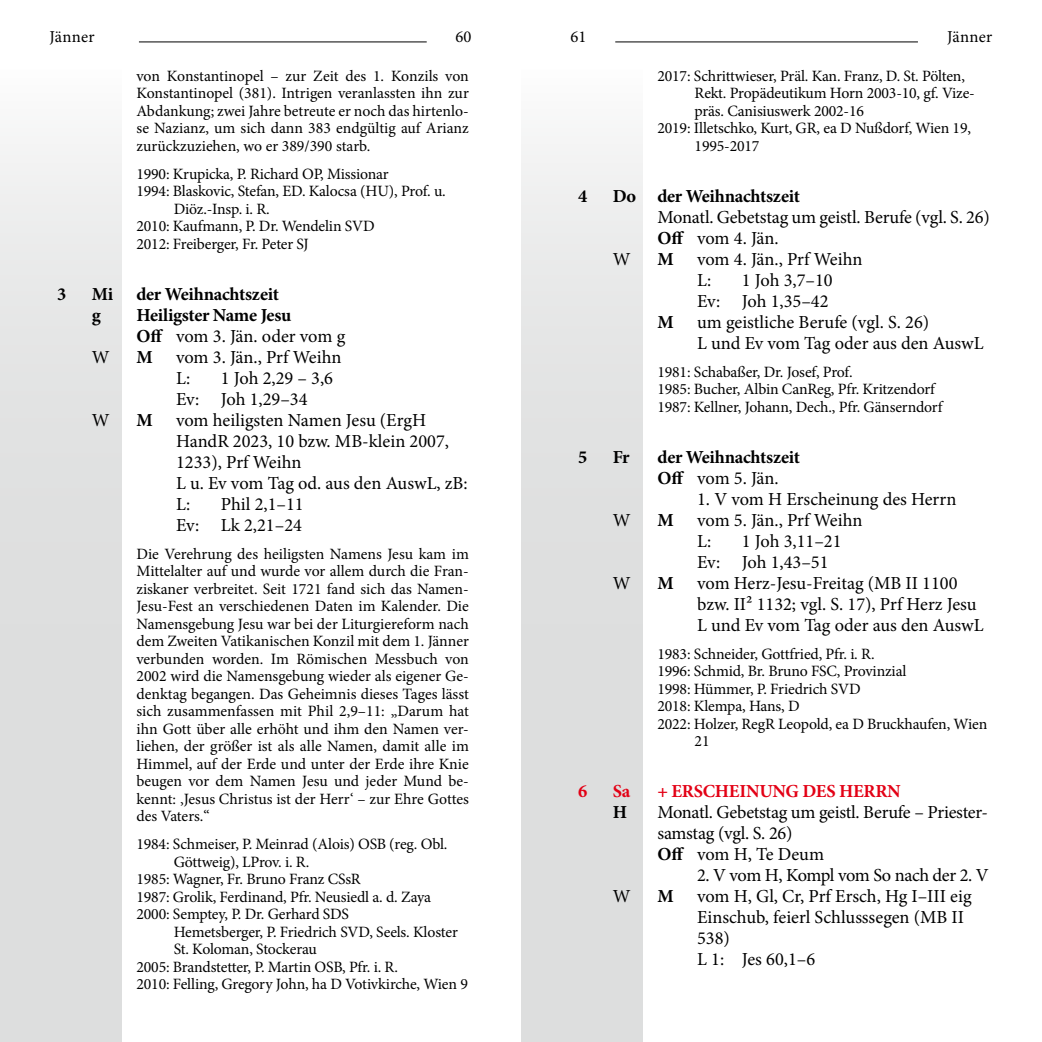
<style>
.page{position:relative;width:1042px;height:1042px;background:#fff}
.page>*{position:absolute;margin:0;border:0;box-sizing:border-box;transform-origin:0 0}
.t1{font:18.38px/21px "Minion Pro";letter-spacing:-.005em;color:#000}
.t2{font:700 18.38px/21px "Minion Pro";letter-spacing:-.015em;color:#000}
.t3{font:18.38px "Minion Pro";letter-spacing:-.025em;color:#000}
.t4{font:700 18.38px "Minion Pro";letter-spacing:-.015em;color:#e30015}
.t5{font:16.62px "Minion Pro";letter-spacing:.015em;color:#000}
.t6{font:15.75px/17.5px "Minion Pro";letter-spacing:-.01em;color:#000;text-align:justify}
.s1{font-weight:700}
.s2{font-weight:400}
</style>
<div class="page">
<div style="left:0;top:69px;width:122px;height:973px;background:linear-gradient(to bottom,#f0f0f0,#d6d8d8)"></div>
<div style="left:521px;top:69px;width:121px;height:973px;background:linear-gradient(to bottom,#f0f0f0,#d6d8d8)"></div>
<hr style="left:139px;top:41px;width:288px;height:1px;background:#000">
<hr style="left:615px;top:41px;width:303px;height:1px;background:#000">
<p class="t5" style="left:50px;top:25px;width:47px">Jänner</p>
<p class="t5" style="left:455px;top:25px;width:17px">60</p>
<p class="t5" style="left:570px;top:25px;width:17px">61</p>
<p class="t5" style="left:947px;top:25px;width:47px">Jänner</p>
<p class="t6" style="left:657px;top:67px;width:309px">2017: Schrittwieser, Präl. Kan. Franz, D. St. Pölten,</p>
<p class="t6" style="left:694px;top:85px;width:282px">Rekt. Propädeutikum Horn 2003-10, gf. Vize-</p>
<p class="t6" style="left:694px;top:102px;width:171px">präs. Canisiuswerk 2002-16</p>
<p class="t6" style="left:657px;top:120px;width:315px">2019: Illetschko, Kurt, GR, ea D Nußdorf, Wien 19,</p>
<p class="t6" style="left:694px;top:137px;width:66px">1995-2017</p>
<p class="t2" style="left:578px;top:185px;width:11px">4</p>
<p class="t2" style="left:613px;top:185px;width:189px">Do der Weihnachtszeit</p>
<p class="t1" style="left:657px;top:206px;width:334px">Monatl. Gebetstag um geistl. Berufe (vgl. S. 26)<br><span class="s1">Off</span> vom 4. Jän.</p>
<p class="t1" style="left:613px;top:248px;width:19px">W</p>
<p class="t2" style="left:657px;top:248px;width:18px">M</p>
<p class="t1" style="left:697px;top:248px;width:167px">vom 4. Jän., Prf Weihn<br>L:</p>
<p class="t6" style="left:136px;top:67px;width:334px">von Konstantinopel – zur Zeit des 1. Konzils von Konstantinopel (381). Intrigen veranlassten ihn zur Abdankung; zwei Jahre betreute er noch das hirtenlo&shy;se Nazianz, um sich dann 383 endgültig auf Arianz zurückzuziehen, wo er 389/390 starb.</p>
<p class="t6" style="left:136px;top:165px;width:254px">1990: Krupicka, P. Richard OP, Missionar</p>
<p class="t6" style="left:136px;top:183px;width:309px">1994: Blaskovic, Stefan, ED. Kalocsa (HU), Prof. u.</p>
<p class="t6" style="left:174px;top:200px;width:96px">Diöz.-Insp. i. R.</p>
<p class="t6" style="left:136px;top:218px;width:240px">2010: Kaufmann, P. Dr. Wendelin SVD</p>
<p class="t6" style="left:136px;top:235px;width:174px">2012: Freiberger, Fr. Peter SJ</p>
<p class="t1" style="left:697px;top:269px;width:137px;text-align:right">1 Joh 3,7–10<br>Ev: Joh 1,35–42</p>
<p class="t2" style="left:57px;top:283px;width:11px">3</p>
<p class="t2" style="left:92px;top:283px;width:23px">Mi</p>
<p class="t2" style="left:136px;top:283px;width:144px">der Weihnachtszeit</p>
<p class="t2" style="left:92px;top:304px;width:11px">g</p>
<p class="t2" style="left:136px;top:304px;width:210px">Heiligster Name Jesu<br>Off <span class="s2">vom 3. Jän. oder vom g</span></p>
<p class="t1" style="left:92px;top:346px;width:19px">W</p>
<p class="t2" style="left:136px;top:346px;width:18px">M</p>
<p class="t1" style="left:176px;top:346px;width:167px">vom 3. Jän., Prf Weihn<br>L:</p>
<p class="t2" style="left:657px;top:311px;width:18px">M</p>
<p class="t1" style="left:697px;top:311px;width:288px">um geistliche Berufe (vgl. S. 26)<br>L und Ev vom Tag oder aus den AuswL</p>
<p class="t6" style="left:657px;top:363px;width:286px;text-align:left">1981: Schabaßer, Dr. Josef, Prof.<br>1985: Bucher, Albin CanReg, Pfr. Kritzendorf<br>1987: Kellner, Johann, Dech., Pfr. Gänserndorf</p>
<p class="t1" style="left:176px;top:367px;width:158px;text-indent:45px">1 Joh 2,29 – 3,6<br>Ev: Joh 1,29–34</p>
<p class="t1" style="left:92px;top:409px;width:19px">W</p>
<p class="t2" style="left:136px;top:409px;width:18px">M</p>
<p class="t1" style="left:176px;top:409px;width:293px">vom heiligsten Namen Jesu (ErgH<br>HandR 2023, 10 bzw. MB-klein 2007,<br>1233), Prf Weihn<br>L u. Ev vom Tag od. aus den AuswL, zB:<br>L:</p>
<p class="t2" style="left:578px;top:446px;width:11px">5</p>
<p class="t2" style="left:613px;top:446px;width:18px">Fr</p>
<p class="t2" style="left:657px;top:446px;width:144px">der Weihnachtszeit<br>Off <span class="s2">vom 5. Jän.</span></p>
<p class="t1" style="left:697px;top:488px;width:261px">1. V vom H Erscheinung des Herrn</p>
<p class="t1" style="left:613px;top:509px;width:19px">W</p>
<p class="t2" style="left:657px;top:509px;width:18px">M</p>
<p class="t1" style="left:697px;top:509px;width:167px">vom 5. Jän., Prf Weihn<br>L:</p>
<p class="t1" style="left:176px;top:493px;width:129px;text-align:right">Phil 2,1–11<br>Ev: Lk 2,21–24</p>
<p class="t6" style="left:136px;top:545px;width:334px">Die Verehrung des heiligsten Namens Jesu kam im Mittelalter auf und wurde vor allem durch die Fran&shy;ziskaner verbreitet. Seit 1721 fand sich das Namen-Jesu-Fest an verschiedenen Daten im Kalender. Die Namensgebung Jesu war bei der Liturgiereform nach dem Zweiten Vatikanischen Konzil mit dem 1. Jänner verbunden worden. Im Römischen Messbuch von 2002 wird die Namensgebung wieder als eigener Ge&shy;denktag begangen. Das Geheimnis dieses Tages lässt sich zusammenfassen mit Phil 2,9–11: „Darum hat ihn Gott über alle erhöht und ihm den Namen ver&shy;liehen, der größer ist als alle Namen, damit alle im Himmel, auf der Erde und unter der Erde ihre Knie beugen vor dem Namen Jesu und jeder Mund be&shy;kennt: ‚Jesus Christus ist der Herr‘ – zur Ehre Gottes des Vaters.“</p>
<p class="t6" style="left:136px;top:835px;width:311px">1984: Schmeiser, P. Meinrad (Alois) OSB (reg. Obl.</p>
<p class="t6" style="left:174px;top:853px;width:135px">Göttweig), LProv. i. R.</p>
<p class="t6" style="left:136px;top:870px;width:226px">1985: Wagner, Fr. Bruno Franz CSsR</p>
<p class="t6" style="left:136px;top:888px;width:296px">1987: Grolik, Ferdinand, Pfr. Neusiedl a. d. Zaya</p>
<p class="t6" style="left:136px;top:905px;width:214px">2000: Semptey, P. Dr. Gerhard SDS</p>
<p class="t6" style="left:174px;top:923px;width:286px">Hemetsberger, P. Friedrich SVD, Seels. Kloster</p>
<p class="t6" style="left:174px;top:940px;width:145px">St. Koloman, Stockerau</p>
<p class="t6" style="left:136px;top:958px;width:261px">2005: Brandstetter, P. Martin OSB, Pfr. i. R.</p>
<p class="t6" style="left:136px;top:975px;width:333px">2010: Felling, Gregory John, ha D Votivkirche, Wien 9</p>
<p class="t1" style="left:697px;top:530px;width:146px;text-indent:45px">1 Joh 3,11–21<br>Ev: Joh 1,43–51</p>
<p class="t1" style="left:613px;top:572px;width:19px">W</p>
<p class="t2" style="left:657px;top:572px;width:18px">M</p>
<p class="t1" style="left:697px;top:572px;width:288px">vom Herz-Jesu-Freitag (MB II 1100 bzw. II² 1132; vgl. S. 17), Prf Herz Jesu<br>L und Ev vom Tag oder aus den AuswL</p>
<p class="t6" style="left:657px;top:645px;width:217px">1983: Schneider, Gottfried, Pfr. i. R.</p>
<p class="t6" style="left:657px;top:662px;width:251px">1996: Schmid, Br. Bruno FSC, Provinzial</p>
<p class="t6" style="left:657px;top:680px;width:205px">1998: Hümmer, P. Friedrich SVD</p>
<p class="t6" style="left:657px;top:697px;width:144px">2018: Klempa, Hans, D</p>
<p class="t6" style="left:657px;top:715px;width:331px">2022: Holzer, RegR Leopold, ea D Bruckhaufen, Wien</p>
<p class="t6" style="left:694px;top:732px;width:16px">21</p>
<p class="t4" style="left:578px;top:778px;width:11px">6</p>
<p class="t4" style="left:613px;top:778px;width:19px">Sa</p>
<p class="t4" style="left:657px;top:778px;width:245px">+ ERSCHEINUNG DES HERRN</p>
<p class="t2" style="left:613px;top:801px;width:16px">H</p>
<p class="t1" style="left:657px;top:801px;width:330px">Monatl. Gebetstag um geistl. Berufe – Priester&shy;samstag (vgl. S. 26)<br><span class="s1">Off</span> vom H, Te Deum</p>
<p class="t3" style="left:697px;top:862px;width:293px">2. V vom H, Kompl vom So nach der 2. V</p>
<p class="t1" style="left:613px;top:885px;width:19px">W</p>
<p class="t2" style="left:657px;top:885px;width:18px">M</p>
<p class="t1" style="left:697px;top:885px;width:276px">vom H, Gl, Cr, Prf Ersch, Hg I–III eig<br>Einschub, feierl Schlusssegen (MB II<br>538)<br>L 1: Jes 60,1–6</p>
</div>
